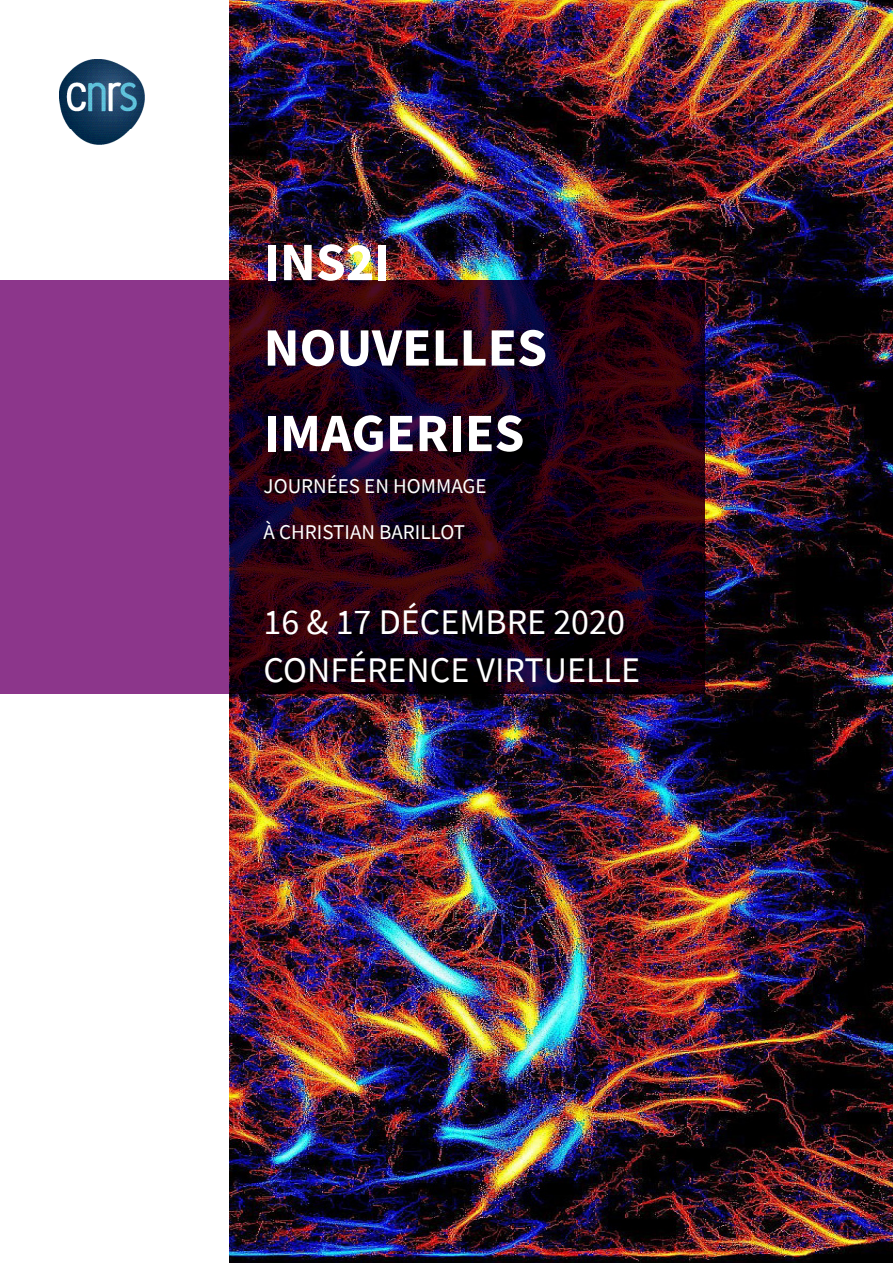
<style>
.page{position:relative;width:893px;height:1263px;background:#fff}
.page>*{position:absolute;margin:0;border:0;box-sizing:border-box;transform-origin:0 0}
.t1{font:700 54px/85.5px "Source Sans Pro";color:#fff}
.t2{font:36px/48px "Source Sans Pro";color:#fff}
.t3{font:21px "Source Sans Pro";color:#fff}
</style>
<div class="page">
<img style="left:60px;top:60px;width:85px;height:85px">
<img style="left:230px;top:0;width:663px;height:1263px">
<div style="left:0;top:280px;width:704px;height:413px;background:#8c368b"></div>
<svg style="left:230px;top:280px;width:474px;height:413px;background:#1b0112"></svg>
<h1 class="t1" style="left:264px;top:219px;width:285px">INS2I<br>NOUVELLES<br>IMAGERIES</h1>
<p class="t3" style="left:264px;top:472px;width:224px">JOURNÉES EN HOMMAGE</p>
<p class="t3" style="left:264px;top:519px;width:203px">À CHRISTIAN BARILLOT</p>
<p class="t2" style="left:264px;top:598px;width:378px">16 &amp; 17 DÉCEMBRE 2020<br>CONFÉRENCE VIRTUELLE</p>
</div>
